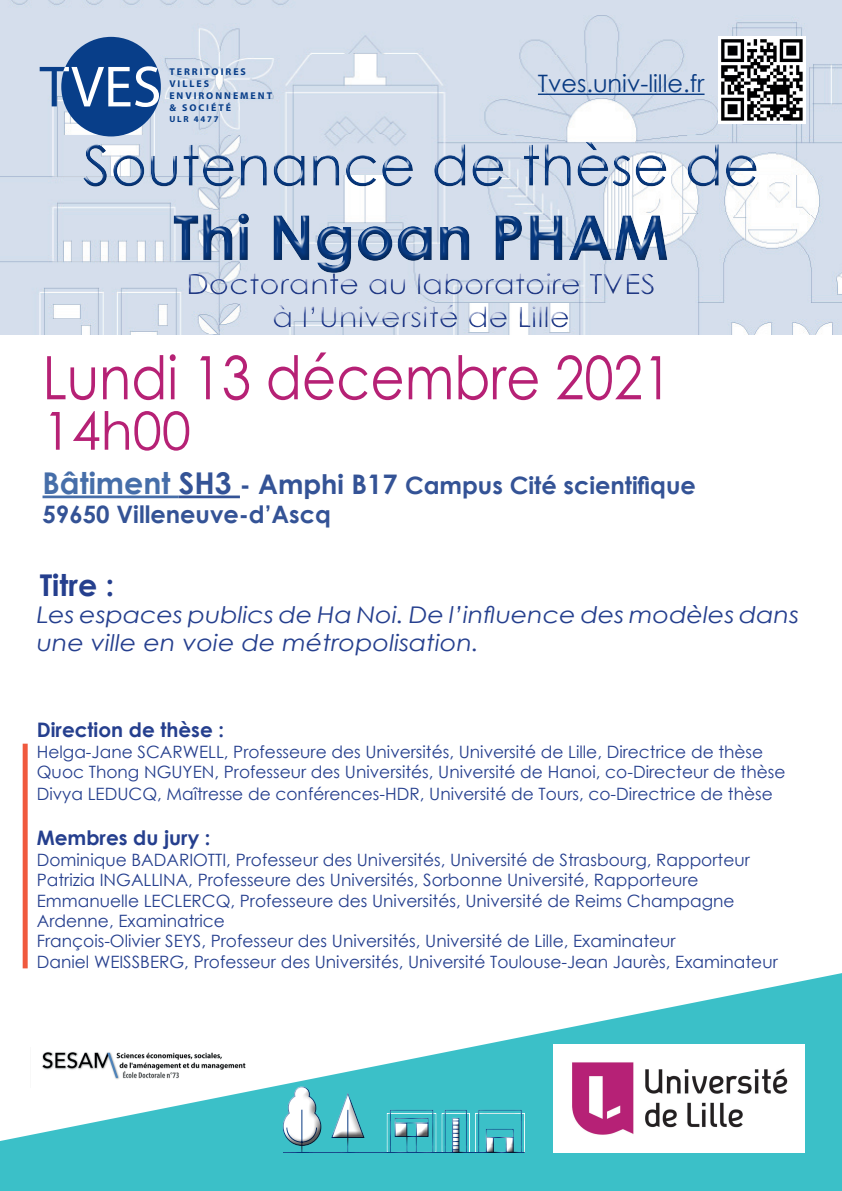
<style>
.page{position:relative;width:842px;height:1191px;background:#fff}
.page>*{position:absolute;margin:0;border:0;box-sizing:border-box;transform-origin:0 0}
.t1{font:700 62px "Century Gothic";color:#083a82}
.t2{font:60px "Century Gothic";color:#b62175;scale:.88 1}
.t3{font:56px "Century Gothic";color:#083a82}
.t4{font:52.5px "Century Gothic";color:#b62175}
.t5{font:700 30px "Century Gothic";color:#253f8e}
.t6{font:28px/33.6px "Century Gothic";color:#253f8e;text-align:center;scale:1.1 1}
.t7{font:700 24px/28.8px "Century Gothic";color:#345396}
.t8{font:24px "Century Gothic";color:#083a82}
.t9{font:italic 23px/27.6px "Century Gothic";color:#253f8e;scale:1.1 1}
.t10{font:700 20px "Century Gothic";color:#253f8e}
.t11{font:17px/20.4px "Century Gothic";color:#253f8e}
.t12{font:700 9.9px/11.9px "Myriad Pro";letter-spacing:.2em;color:#083e89}
.t13{font:700 8.8px "Myriad Pro";letter-spacing:.2em;color:#083e89}
.s1{font-size:30px;color:#466ea9}
.s2{font-size:30px}
.s3{font-size:26px}
.s4{font-size:27px}
</style>
<div class="page">
<img style="left:0;top:0;width:842px;height:334px">
<div style="left:76px;top:135px;width:684px;height:198px;background:#fff;opacity:.75"></div>
<div style="left:79px;top:140px;width:685px;height:195px;background:#231f20;opacity:.75"></div>
<hr style="left:43px;top:495px;width:136px;height:3px;background:#466ea9">
<hr style="left:179px;top:495px;width:61px;height:3px;background:#345396">
<div style="left:23px;top:743px;width:5px;height:225px;background:#f0593e"></div>
<img style="left:718px;top:36px;width:88px;height:88px">
<hr style="left:538px;top:94px;width:166px;height:1px;background:#083a82">
<div style="left:61px;top:37px;width:100px;height:99px;background:#083e89;border-radius:50%"></div>
<svg style="left:40px;top:66px;width:119px;height:41px"></svg>
<svg style="left:0;top:973px;width:842px;height:218px"></svg>
<div style="left:282px;top:1085px;width:244px;height:68px;background:#231f20;opacity:.75"></div>
<img style="left:554px;top:1045px;width:251px;height:107px">
<p class="t12" style="left:169px;top:66px;width:104px">TERRITOIRES<br>VILLES<br>ENVIRONNEMENT &amp; SOCIÉTÉ</p>
<p class="t13" style="left:169px;top:113px;width:51px">ULR 4477</p>
<h3 class="t8" style="left:538px;top:66px;width:168px">Tves.univ-lille.fr</h3>
<h3 class="t3" style="left:83px;top:126px;width:678px">Soutenance de thèse de</h3>
<h1 class="t1" style="left:173px;top:190px;width:497px">Thi Ngoan PHAM</h1>
<h3 class="t6" style="left:186px;top:266px;width:429px">Doctorante au laboratoire TVES à l’Université de Lille</h3>
<h2 class="t2" style="left:43px;top:336px;width:717px">Lundi 13 décembre 2021</h2>
<h3 class="t4" style="left:43px;top:394px;width:150px">14h00</h3>
<h3 class="t7" style="left:43px;top:470px;width:655px"><span class="s1">Bâtiment</span> <span class="s2">SH3</span> <span class="s3">-</span> <span class="s4">Amphi B17</span> Campus Cité scientifique<br>59650 Villeneuve-d’Ascq</h3>
<h3 class="t5" style="left:40px;top:562px;width:76px">Titre :</h3>
<h3 class="t9" style="left:37px;top:601px;width:694px">Les espaces publics de Ha Noi. De l’influence des modèles dans une ville en voie de métropolisation.</h3>
<p class="t10" style="left:37px;top:715px;width:189px">Direction de thèse :</p>
<p class="t11" style="left:37px;top:741px;width:750px;line-height:21px">Helga-Jane SCARWELL, Professeure des Universités, Université de Lille, Directrice de thèse<br>Quoc Thong NGUYEN, Professeur des Universités, Université de Hanoi, co-Directeur de thèse<br>Divya LEDUCQ, Maîtresse de conférences-HDR, Université de Tours, co-Directrice de thèse</p>
<p class="t10" style="left:37px;top:823px;width:175px">Membres du jury :</p>
<p class="t11" style="left:37px;top:849px;width:742px">Dominique BADARIOTTI, Professeur des Universités, Université de Strasbourg, Rapporteur Patrizia INGALLINA, Professeure des Universités, Sorbonne Université, Rapporteure Emmanuelle LECLERCQ, Professeure des Universités, Université de Reims Champagne Ardenne, Examinatrice<br>François-Olivier SEYS, Professeur des Universités, Université de Lille, Examinateur<br>Daniel WEISSBERG, Professeur des Universités, Université Toulouse-Jean Jaurès, Examinateur</p>
</div>
